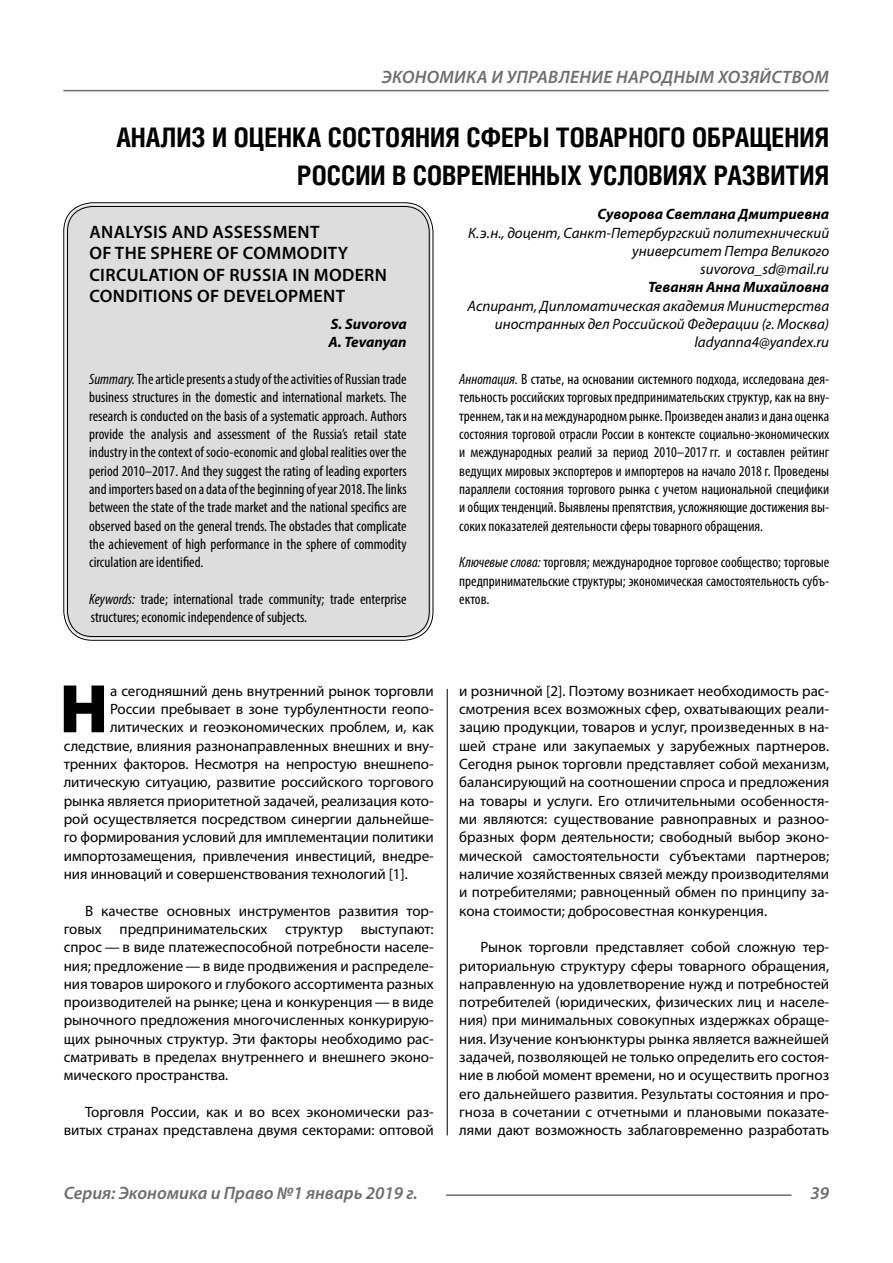
<style>
.page{position:relative;width:893px;height:1263px;background:#fff}
.page>*{position:absolute;margin:0;border:0;box-sizing:border-box;transform-origin:0 0}
.Bukvica{font:900 69.3px "Myriad Pro";color:#000}
.Header{font:700 27px/37.5px "Helios Cond";color:#000;text-align:right}
.Header-eng{font:600 18px/21.6px "Myriad Pro";letter-spacing:.02em;color:#000}
.t1{font:italic 600 18px "Myriad Pro";color:#6e6e6e}
.Normal{font:15px/18.3px "Myriad Pro";color:#000;text-align:justify}
.Annotation-eng{font:condensed 15px/18.3px "Myriad Pro";color:#000;text-align:justify}
.Annotation-rus{font:condensed 15px/18.3px "Myriad Pro";color:#000;text-align:justify}
.Bukvica-2{font:15px "Myriad Pro";letter-spacing:-.005em;color:#000}
.Author-doc{font:italic 15px/18.3px "Myriad Pro";color:#000;text-align:right}
.Author{font:italic 700 15px "Myriad Pro";color:#000}
.Author-email{font:italic 15px "Myriad Pro";color:#000}
.Author-eng{font:italic 700 15px "Myriad Pro";letter-spacing:-.005em;color:#000}
.s1{font-style:italic}
</style>
<div class="page">
<hr style="left:447px;top:689px;width:1px;height:446px;background:#000">
<div style="left:66px;top:205px;width:365px;height:433px;background:#ddd;border-radius:27px"></div>
<hr style="left:63px;top:90px;width:766px;height:1px;background:#6e6e6e">
<hr style="left:446px;top:1194px;width:346px;height:2px;background:#6e6e6e">
<p class="t1" style="left:382px;top:66px;width:24px">Экономика</p>
<p class="t1" style="left:491px;top:66px;width:27px">и управление</p>
<p class="t1" style="left:616px;top:66px;width:13px">народн</p>
<p class="t1" style="left:686px;top:66px;width:99px">ым хозяйством</p>
<p class="Header" style="left:116px;top:118px;width:714px">АНАЛИЗ И ОЦЕНКА СОСТОЯНИЯ СФЕРЫ ТОВАРНОГО ОБРАЩЕНИЯ<br>РОССИИ В СОВРЕМЕННЫХ УСЛОВИЯХ РАЗВИТИЯ</p>
<p class="Author" style="left:598px;top:204px;width:233px">Суворова Светлана Дмитриевна</p>
<p class="Author-doc" style="left:468px;top:223px;width:362px">К.э.н., доцент, Санкт-Петербургский политехнический университет Петра Великого</p>
<p class="Author-email" style="left:700px;top:260px;width:131px">suvorova_sd@mail.ru</p>
<p class="Author" style="left:648px;top:278px;width:183px">Теванян Анна Михайловна</p>
<p class="Author-doc" style="left:467px;top:296px;width:363px">Аспирант, Дипломатическая академия Министерства иностранных дел Российской Федерации (г. Москва)</p>
<p class="Author-email" style="left:694px;top:333px;width:136px">ladyanna4@yandex.ru</p>
<p class="Annotation-rus" style="left:459px;top:370px;width:371px"><span class="s1">Аннотация.</span> В статье, на основании системного подхода, исследована дея&shy;тельность российских торговых предпринимательских структур, как на вну&shy;треннем, так и на международном рынке. Произведен анализ и дана оценка состояния торговой отрасли России в контексте социально-экономических и международных реалий за период 2010–2017 гг. и составлен рейтинг ведущих мировых экспортеров и импортеров на начало 2018 г. Проведены параллели состояния торгового рынка с учетом национальной специфики и общих тенденций. Выявлены препятствия, усложняющие достижения вы&shy;соких показателей деятельности сферы товарного обращения.</p>
<p class="Annotation-rus" style="left:459px;top:553px;width:371px"><span class="s1">Ключевые слова:</span> торговля; международное торговое сообщество; торговые предпринимательские структуры; экономическая самостоятельность субъ&shy;ектов.</p>
<p class="Header-eng" style="left:89px;top:220px;width:299px">ANALYSIS AND ASSESSMENT<br>OF THE SPHERE OF COMMODITY<br>CIRCULATION OF RUSSIA IN MODERN<br>CONDITIONS OF DEVELOPMENT</p>
<p class="Author-eng" style="left:331px;top:314px;width:77px">S. Suvorova</p>
<p class="Author-eng" style="left:328px;top:333px;width:80px">A. Tevanyan</p>
<p class="Annotation-eng" style="left:89px;top:370px;width:319px"><span class="s1">Summary.</span> The article presents a study of the activities of Russian trade business structurеs in the domеstic and international markеts. The research is conducted on the basis of a systematic approach. Authors provide the analysis and assessment of the Russia’s retail state industry in the context of socio-economic and global realities over the period 2010–2017. And they suggest the rating of leading exporters and importers based on a data of the beginning of year 2018. The links between the state of the trade market and the national specifics are observed based on the general trends. The obstacles that complicate the achievement of high performance in the sphere of commodity circulation are identified.</p>
<p class="Annotation-eng" style="left:89px;top:590px;width:319px"><span class="s1">Keywords:</span> trade; international trade community; trade enterprise structures; economic independence of subjects.</p>
<p class="Bukvica" style="left:59px;top:663px;width:50px">Н</p>
<p class="Bukvica-2" style="left:110px;top:681px;width:325px">а сегодняшний день внутренний рынок торговли</p>
<p class="Bukvica-2" style="left:110px;top:700px;width:325px">России пребывает в зоне турбулентности геопо-</p>
<p class="Bukvica-2" style="left:110px;top:718px;width:325px">литических и геоэкономических проблем, и, как</p>
<p class="Bukvica-2" style="left:64px;top:736px;width:371px">следствие, влияния разнонаправленных внешних и вну-</p>
<p class="Bukvica-2" style="left:64px;top:755px;width:371px">тренних факторов. Несмотря на непростую внешнепо-</p>
<p class="Bukvica-2" style="left:64px;top:773px;width:371px">литическую ситуацию, развитие российского торгового</p>
<p class="Bukvica-2" style="left:64px;top:791px;width:371px">рынка является приоритетной задачей, реализация кото-</p>
<p class="Bukvica-2" style="left:64px;top:810px;width:371px">рой осуществляется посредством синергии дальнейше-</p>
<p class="Bukvica-2" style="left:64px;top:828px;width:371px">го формирования условий для имплементации политики</p>
<p class="Bukvica-2" style="left:64px;top:846px;width:371px">импортозамещения, привлечения инвестиций, внедре-</p>
<p class="Bukvica-2" style="left:64px;top:864px;width:346px">ния инноваций и совершенствования технологий [1].</p>
<p class="Normal" style="left:64px;top:901px;width:371px;text-indent:21px">В качестве основных инструментов развития тор&shy;говых предпринимательских структур выступают: спрос — в виде платежеспособной потребности населе&shy;ния; предложение—в виде продвижения и распределе&shy;ния товаров широкого и глубокого ассортимента разных производителей на рынке; цена и конкуренция—в виде рыночного предложения многочисленных конкурирую&shy;щих рыночных структур. Эти факторы необходимо рас&shy;сматривать в пределах внутреннего и внешнего эконо&shy;мического пространства.</p>
<p class="Normal" style="left:64px;top:1103px;width:371px;text-align:right">Торговля России, как и во всех экономически раз&shy;витых странах представлена двумя секторами: оптовой</p>
<p class="Normal" style="left:459px;top:681px;width:371px">и розничной [2]. Поэтому возникает необходимость рас&shy;смотрения всех возможных сфер, охватывающих реали&shy;зацию продукции, товаров и услуг, произведенных в на&shy;шей стране или закупаемых у зарубежных партнеров.<br>Сегодня рынок торговли представляет собой механизм, балансирующий на соотношении спроса и предложения на товары и услуги. Его отличительными особенностя&shy;ми являются: существование равноправных и разноо&shy;бразных форм деятельности; свободный выбор эконо&shy;мической самостоятельности субъектами партнеров; наличие хозяйственных связей между производителями и потребителями; равноценный обмен по принципу за&shy;кона стоимости; добросовестная конкуренция.</p>
<p class="Normal" style="left:459px;top:938px;width:371px;text-indent:21px">Рынок торговли представляет собой сложную тер&shy;риториальную структуру сферы товарного обращения, направленную на удовлетворение нужд и потребностей потребителей (юридических, физических лиц и населе&shy;ния) при минимальных совокупных издержках обраще&shy;ния. Изучение конъюнктуры рынка является важнейшей задачей, позволяющей не только определить его состоя&shy;ние в любой момент времени, но и осуществить прогноз его дальнейшего развития. Результаты состояния и про&shy;гноза в сочетании с отчетными и плановыми показате&shy;лями дают возможность заблаговременно разработать</p>
<p class="t1" style="left:64px;top:1182px;width:356px">Серия: Экономика и Право №1 январь 2019 г.</p>
<p class="t1" style="left:810px;top:1182px;width:20px">39</p>
</div>
